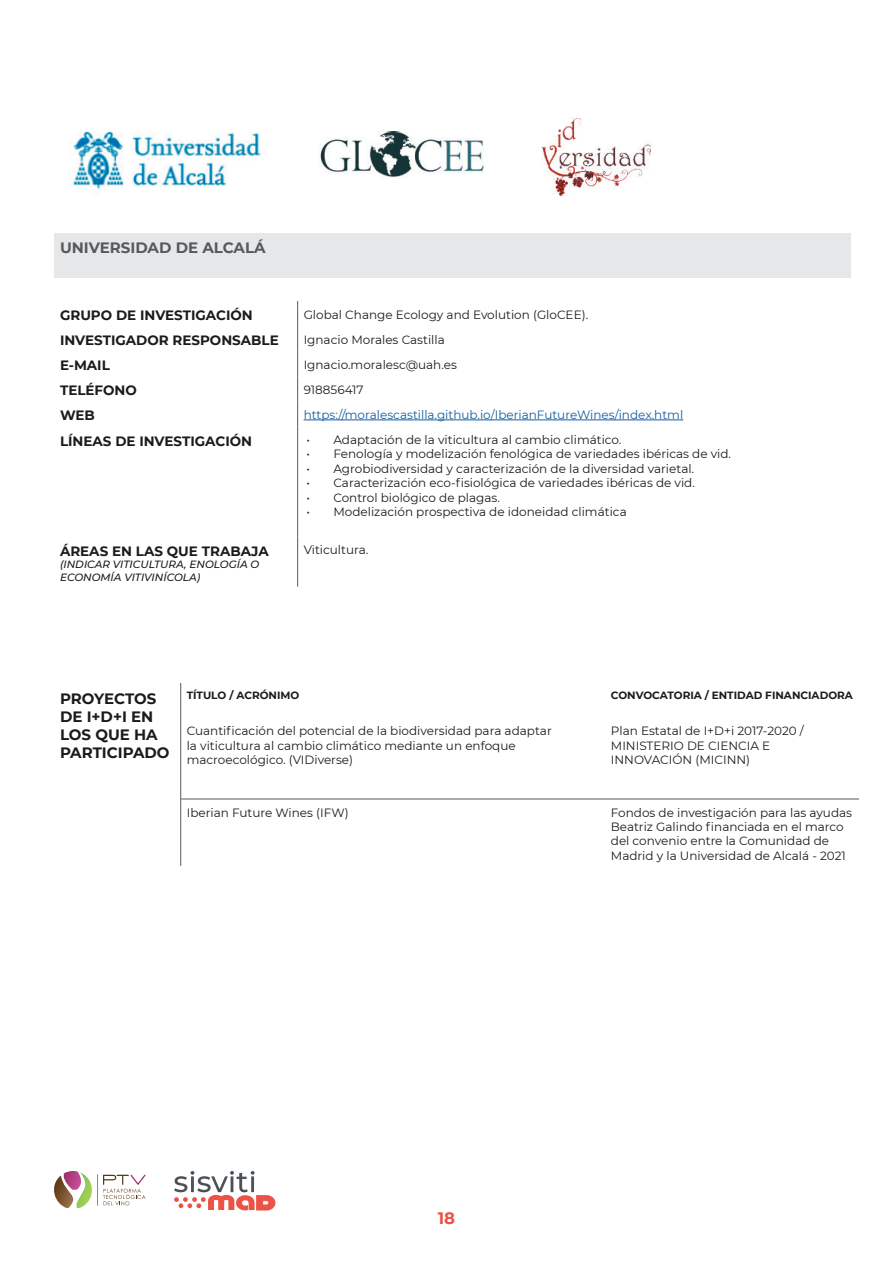
<style>
.page{position:relative;width:893px;height:1263px;background:#fff}
.page>*{position:absolute;margin:0;border:0;box-sizing:border-box;transform-origin:0 0}
.t1{font:700 16.5px "Montserrat";color:#ec5246}
.t2{font:700 15px/18px "Montserrat";color:#1a1b1b}
.t3{font:700 15px "Montserrat";color:#57585a}
.t4{font:700 13.5px "Montserrat";color:#1a1b1b}
.t5{font:12px/14.4px "Montserrat";color:#1a1b1b}
.t6{font:12px "Montserrat";color:#175d9e}
.t7{font:italic 500 10.5px/12.6px "Montserrat";color:#1a1b1b}
.t8{font:700 10.5px "Montserrat";color:#1a1b1b}
</style>
<div class="page">
<svg style="left:54px;top:1171px;width:91px;height:37px"></svg>
<svg style="left:174px;top:1171px;width:102px;height:40px"></svg>
<hr style="left:251px;top:1176px;width:3px;height:16px;background:#4b5156">
<hr style="left:180px;top:683px;width:1px;height:35px;background:#57585a">
<hr style="left:180px;top:718px;width:1px;height:81px;background:#57585a">
<hr style="left:180px;top:799px;width:1px;height:67px;background:#57585a">
<hr style="left:181px;top:799px;width:424px;height:1px;background:#57585a">
<hr style="left:605px;top:799px;width:254px;height:1px;background:#57585a">
<img style="left:73px;top:131px;width:188px;height:60px">
<div style="left:54px;top:233px;width:797px;height:44px;background:#e6e7e9"></div>
<svg style="left:297px;top:301px;width:1px;height:125px"></svg>
<hr style="left:297px;top:426px;width:1px;height:110px;background:#57585a">
<hr style="left:297px;top:536px;width:1px;height:51px;background:#57585a">
<hr style="left:304px;top:420px;width:379px;height:1px;background:#175d9e">
<img style="left:320px;top:132px;width:164px;height:45px">
<img style="left:541px;top:118px;width:110px;height:77px">
<p class="t3" style="left:60px;top:237px;width:207px">UNIVERSIDAD DE ALCALÁ</p>
<p class="t4" style="left:60px;top:306px;width:194px">GRUPO DE INVESTIGACIÓN</p>
<p class="t5" style="left:304px;top:307px;width:286px">Global Change Ecology and Evolution (GloCEE).</p>
<p class="t4" style="left:60px;top:331px;width:220px">INVESTIGADOR RESPONSABLE</p>
<p class="t5" style="left:304px;top:332px;width:143px">Ignacio Morales Castilla</p>
<p class="t4" style="left:60px;top:356px;width:51px">E-MAIL</p>
<p class="t5" style="left:304px;top:357px;width:155px">Ignacio.moralesc@uah.es</p>
<p class="t4" style="left:60px;top:381px;width:78px">TELÉFONO</p>
<p class="t5" style="left:304px;top:382px;width:62px">918856417</p>
<p class="t4" style="left:60px;top:406px;width:36px">WEB</p>
<p class="t6" style="left:304px;top:406px;width:381px">https://moralescastilla.github.io/IberianFutureWines/index.html</p>
<p class="t4" style="left:60px;top:431px;width:194px">LÍNEAS DE INVESTIGACIÓN</p>
<p class="t5" style="left:306px;top:432px;width:317px">• Adaptación de la viticultura al cambio climático.</p>
<p class="t5" style="left:306px;top:447px;width:426px">• Fenología y modelización fenológica de variedades ibéricas de vid.</p>
<p class="t5" style="left:306px;top:461px;width:389px">• Agrobiodiversidad y caracterización de la diversidad varietal.</p>
<p class="t5" style="left:306px;top:475px;width:390px">• Caracterización eco-fisiológica de variedades ibéricas de vid.</p>
<p class="t5" style="left:306px;top:490px;width:195px">• Control biológico de plagas.</p>
<p class="t5" style="left:306px;top:504px;width:322px">• Modelización prospectiva de idoneidad climática</p>
<p class="t4" style="left:60px;top:541px;width:210px">ÁREAS EN LAS QUE TRABAJA</p>
<p class="t7" style="left:60px;top:558px;width:201px">(INDICAR VITICULTURA, ENOLOGÍA O<br>ECONOMÍA VITIVINÍCOLA)</p>
<p class="t5" style="left:304px;top:542px;width:66px">Viticultura.</p>
<p class="t2" style="left:60px;top:688px;width:111px">PROYECTOS<br>DE I+D+I EN<br>LOS QUE HA<br>PARTICIPADO</p>
<p class="t8" style="left:187px;top:688px;width:114px">TÍTULO / ACRÓNIMO</p>
<p class="t8" style="left:611px;top:688px;width:244px">CONVOCATORIA / ENTIDAD FINANCIADORA</p>
<p class="t5" style="left:187px;top:723px;width:367px">Cuantificación del potencial de la biodiversidad para adaptar la viticultura al cambio climático mediante un enfoque macroecológico. (VIDiverse)</p>
<p class="t5" style="left:611px;top:723px;width:195px">Plan Estatal de I+D+i 2017-2020 /<br>MINISTERIO DE CIENCIA E<br>INNOVACIÓN (MICINN)</p>
<p class="t5" style="left:187px;top:805px;width:164px">Iberian Future Wines (IFW)</p>
<p class="t5" style="left:611px;top:805px;width:243px">Fondos de investigación para las ayudas Beatriz Galindo financiada en el marco del convenio entre la Comunidad de Madrid y la Universidad de Alcalá - 2021</p>
<h1 class="t1" style="left:438px;top:1206px;width:19px">18</h1>
</div>
